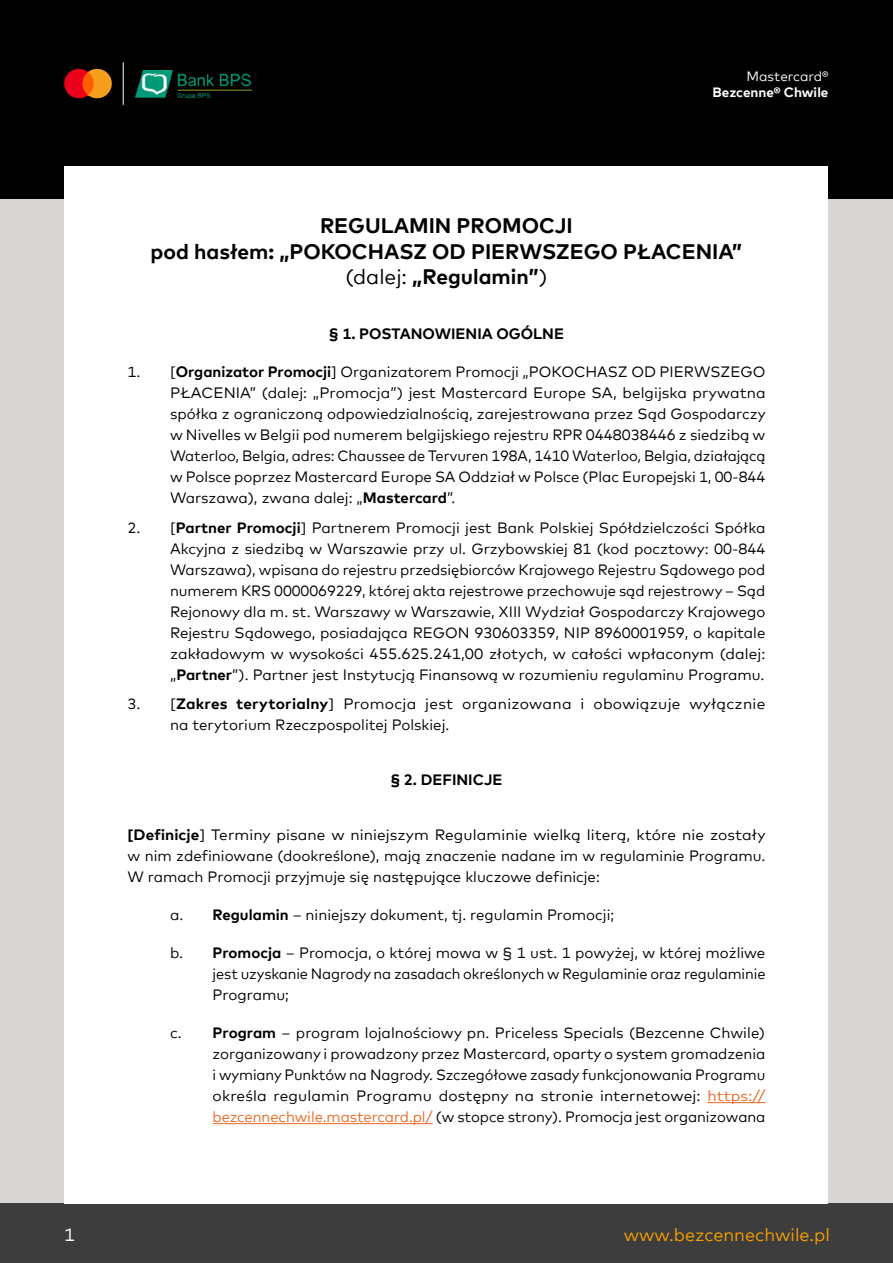
<style>
.page{position:relative;width:893px;height:1263px;background:#fff}
.page>*{position:absolute;margin:0;border:0;box-sizing:border-box;transform-origin:0 0}
.t1{font:700 21px/25.2px "Mark Offc For MC";color:#000;text-align:center}
.t2{font:18px "Mark Offc For MC";color:#f59e00}
.t3{font:18px "Mark Offc For MC";color:#fff}
.t4{font:15px/21px "Mark Offc For MC";color:#000;text-align:justify}
.t5{font:700 15px "Mark Offc For MC";color:#000}
.t6{font:700 13.5px "Mark Offc For MC";color:#fff}
.t7{font:13.5px "Mark Offc For MC";color:#fff}
.s1{font-weight:400}
.s2{font-weight:700}
.s3{color:#ec6723}
</style>
<div class="page">
<div style="left:0;top:132px;width:893px;height:1095px;background:#d9d6d6"></div>
<div style="left:0;top:1203px;width:893px;height:60px;background:#3d3d3d"></div>
<div style="left:0;top:0;width:893px;height:198px;background:#000"></div>
<img style="left:135px;top:70px;width:116px;height:29px">
<div style="left:65px;top:167px;width:763px;height:1036px;background:#fff"></div>
<svg style="left:64px;top:69px;width:48px;height:29px"></svg>
<hr style="left:123px;top:62px;width:1px;height:43px;background:#fff">
<hr style="left:707px;top:1102px;width:58px;height:1px;background:#ec6723">
<hr style="left:213px;top:1123px;width:220px;height:1px;background:#ec6723">
<p class="t7" style="left:746px;top:66px;width:83px">Mastercard®</p>
<p class="t6" style="left:713px;top:82px;width:117px">Bezcenne® Chwile</p>
<h1 class="t1" style="left:151px;top:212px;width:593px">REGULAMIN PROMOCJI<br>pod hasłem: „POKOCHASZ OD PIERWSZEGO PŁACENIA” <span class="s1">(dalej:</span> „Regulamin”<span class="s1">)</span></h1>
<p class="t5" style="left:329px;top:323px;width:237px">§ 1. POSTANOWIENIA OGÓLNE</p>
<p class="t4" style="left:170px;top:360px;width:597px;text-indent:-43px">1. [<span class="s2">Organizator Promocji</span>] Organizatorem Promocji „POKOCHASZ OD PIERWSZEGO PŁACENIA” (dalej: „Promocja”) jest Mastercard Europe SA, belgijska prywatna spółka z ograniczoną odpowiedzialnością, zarejestrowana przez Sąd Gospodarczy w Nivelles w Belgii pod numerem belgijskiego rejestru RPR 0448038446 z siedzibą w Waterloo, Belgia, adres: Chaussee de Tervuren 198A, 1410 Waterloo, Belgia, działającą w Polsce poprzez Mastercard Europe SA Oddział w Polsce (Plac Europejski 1, 00-844<br>Warszawa), zwana dalej: „<span class="s2">Mastercard</span>”.</p>
<p class="t4" style="left:170px;top:516px;width:597px;text-indent:-43px">2. [<span class="s2">Partner Promocji</span>] Partnerem Promocji jest Bank Polskiej Spółdzielczości Spółka Akcyjna z siedzibą w Warszawie przy ul. Grzybowskiej 81 (kod pocztowy: 00-844<br>Warszawa), wpisana do rejestru przedsiębiorców Krajowego Rejestru Sądowego pod numerem KRS 0000069229, której akta rejestrowe przechowuje sąd rejestrowy – Sąd Rejonowy dla m. st. Warszawy w Warszawie, XIII Wydział Gospodarczy Krajowego Rejestru Sądowego, posiadająca REGON 930603359, NIP 8960001959, o kapitale zakładowym w wysokości 455.625.241,00 złotych, w całości wpłaconym (dalej: „<span class="s2">Partner</span>”). Partner jest Instytucją Finansową w rozumieniu regulaminu Programu.</p>
<p class="t4" style="left:170px;top:692px;width:597px;text-indent:-43px">3. [<span class="s2">Zakres terytorialny</span>] Promocja jest organizowana i obowiązuje wyłącznie na terytorium Rzeczpospolitej Polskiej.</p>
<p class="t5" style="left:390px;top:768px;width:114px">§ 2. DEFINICJE</p>
<p class="t4" style="left:128px;top:823px;width:640px"><span class="s2">[Definicje</span>] Terminy pisane w niniejszym Regulaminie wielką literą, które nie zostały w nim zdefiniowane (dookreślone), mają znaczenie nadane im w regulaminie Programu.<br>W ramach Promocji przyjmuje się następujące kluczowe definicje:</p>
<p class="t4" style="left:170px;top:903px;width:446px">a. <span class="s2">Regulamin</span> – niniejszy dokument, tj. regulamin Promocji;</p>
<p class="t4" style="left:213px;top:941px;width:554px;text-indent:-43px">b. <span class="s2">Promocja</span> – Promocja, o której mowa w § 1 ust. 1 powyżej, w której możliwe jest uzyskanie Nagrody na zasadach określonych w Regulaminie oraz regulaminie Programu;</p>
<p class="t4" style="left:213px;top:1021px;width:554px;text-indent:-43px">c. <span class="s2">Program</span> – program lojalnościowy pn. Priceless Specials (Bezcenne Chwile) zorganizowany i prowadzony przez Mastercard, oparty o system gromadzenia i wymiany Punktów na Nagrody. Szczegółowe zasady funkcjonowania Programu określa regulamin Programu dostępny na stronie internetowej: <span class="s3">https:// bezcennechwile.mastercard.pl/</span> (w stopce strony). Promocja jest organizowana</p>
<p class="t3" style="left:64px;top:1221px;width:12px">1</p>
<p class="t2" style="left:624px;top:1221px;width:208px">www.bezcennechwile.pl</p>
</div>
